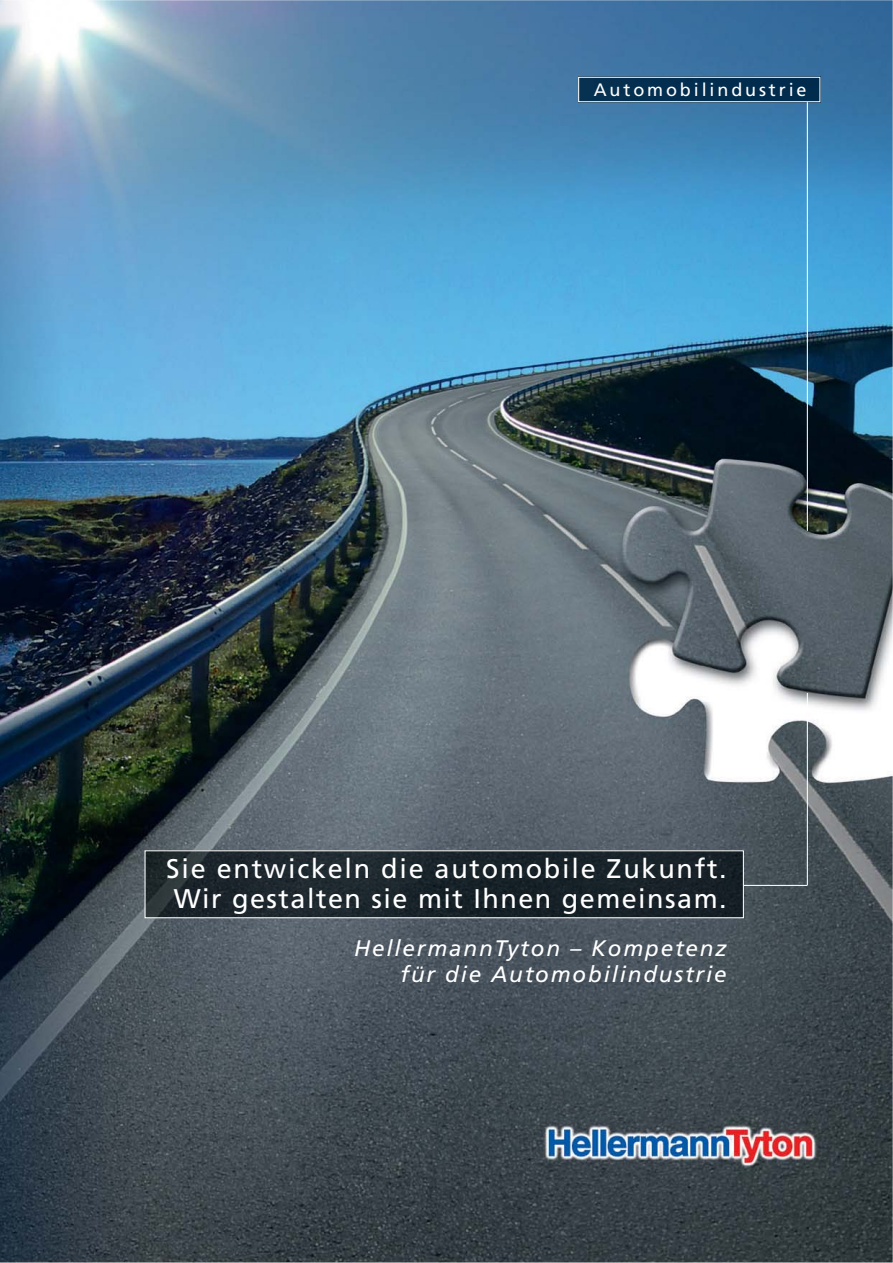
<style>
.page{position:relative;width:893px;height:1263px;background:#fff}
.page>*{position:absolute;margin:0;border:0;box-sizing:border-box;transform-origin:0 0}
.t1{font:27px/30px "Frutiger LT";letter-spacing:.065em;color:#fff}
.t2{font:italic 22.5px/25.5px "Frutiger LT";letter-spacing:.08em;color:#fff;text-align:right}
.t3{font:18px "Frutiger LT";letter-spacing:.16em;color:#fff}
</style>
<div class="page">
<img style="left:0;top:0;width:893px;height:1263px">
<svg style="left:577px;top:76px;width:244px;height:811px;background:#54778d"></svg>
<img style="left:147px;top:852px;width:595px;height:64px">
<div style="left:145px;top:850px;width:599px;height:68px;border:1px solid #fff"></div>
<hr style="left:743px;top:885px;width:64px;height:1px;background:#fff">
<p class="t3" style="left:594px;top:82px;width:214px">Automobilindustrie</p>
<p class="t1" style="left:166px;top:854px;width:562px">Sie entwickeln die automobile Zukunft.<br>Wir gestalten sie mit Ihnen gemeinsam.</p>
<p class="t2" style="left:354px;top:937px;width:374px">HellermannTyton – Kompetenz für die Automobilindustrie</p>
</div>
